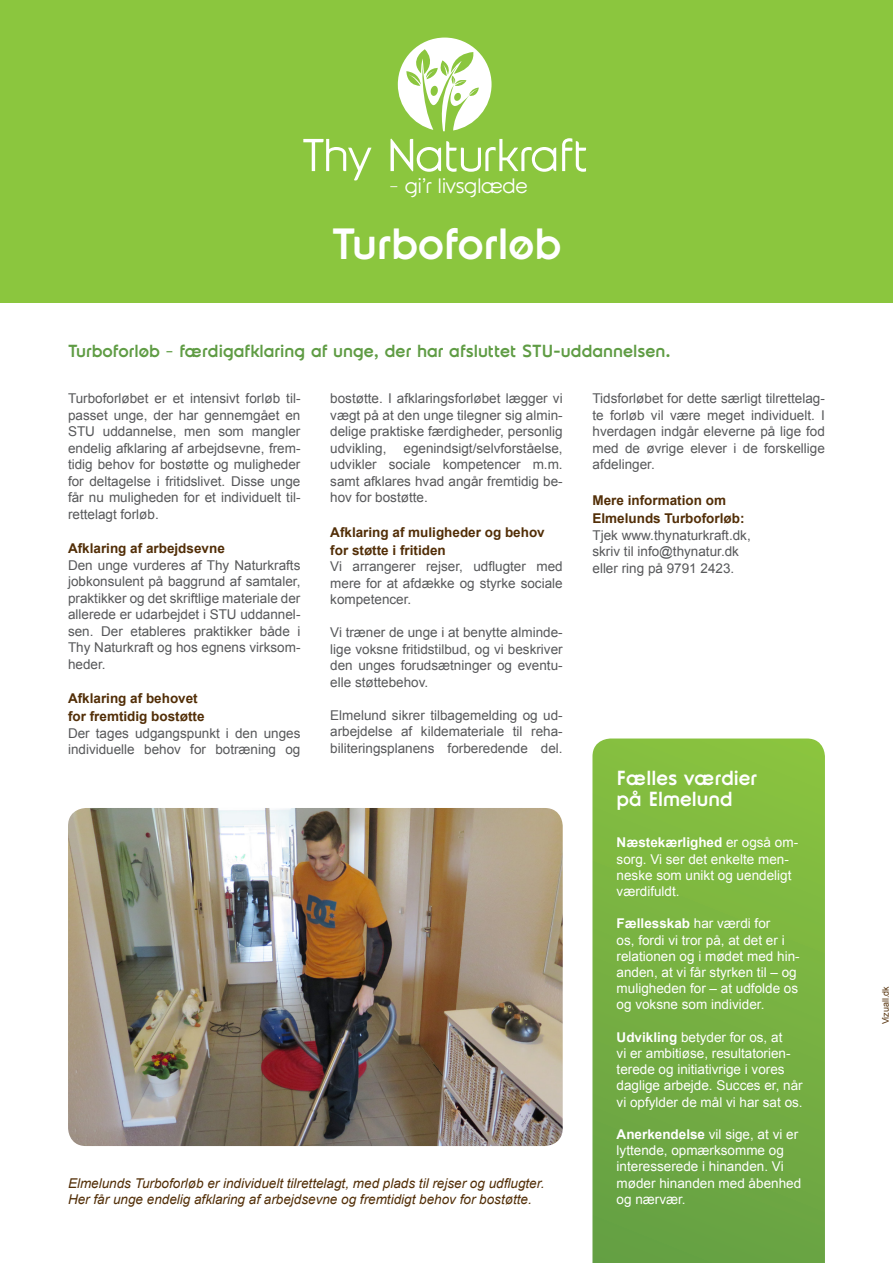
<style>
.page{position:relative;width:893px;height:1263px;background:#fff}
.page>*{position:absolute;margin:0;border:0;box-sizing:border-box;transform-origin:0 0}
.t1{font:500 45px "Universal Doomsday";color:#fff}
.t2{font:300 21.45px "Universal Doomsday";letter-spacing:-.025em;color:#fff}
.t3{font:500 21px/21px "Universal Doomsday";color:#fff}
.t4{font:500 18px "Universal Doomsday";color:#5f9c44}
.Brødtekst{font:13.5px/16.5px "Arial";color:#57585a;text-align:justify}
.t5{font:13.5px/16.2px "Arial";color:#fff}
.Mellemrubrik{font:700 13.5px/18px "Arial";color:#522e07}
.t6{font:italic 13.5px/16.2px "Arial";color:#522e07}
.t7{font:9px "Arial";color:#522e07}
.s1{font-weight:700}
</style>
<div class="page">
<div style="left:0;top:0;width:893px;height:303px;background:#8bc63e"></div>
<svg style="left:398px;top:38px;width:94px;height:93px"></svg>
<svg style="left:303px;top:139px;width:68px;height:42px"></svg>
<svg style="left:390px;top:139px;width:166px;height:33px"></svg>
<svg style="left:562px;top:138px;width:24px;height:34px"></svg>
<svg style="left:592px;top:738px;width:233px;height:525px;background:#78b142"></svg>
<img style="left:68px;top:808px;width:495px;height:338px">
<p class="t2" style="left:389px;top:174px;width:140px">– gi’r livsglæde</p>
<p class="t1" style="left:332px;top:218px;width:231px">Turboforløb</p>
<p class="t4" style="left:68px;top:341px;width:604px">Turboforløb – færdigafklaring af unge, der har afsluttet STU-uddannelsen.</p>
<p class="Brødtekst" style="left:68px;top:390px;width:234px">Turboforløbet er et intensivt forløb til&shy;passet unge, der har gennemgået en STU uddannelse, men som mangler endelig afklaring af arbejdsevne, frem&shy;tidig behov for bostøtte og muligheder for deltagelse i fritidslivet. Disse unge får nu muligheden for et individuelt til&shy;rettelagt forløb.</p>
<p class="Mellemrubrik" style="left:68px;top:540px;width:158px">Afklaring af arbejdsevne</p>
<p class="Brødtekst" style="left:68px;top:557px;width:234px">Den unge vurderes af Thy Naturkrafts jobkonsulent på baggrund af samtaler, praktikker og det skriftlige materiale der allerede er udarbejdet i STU uddannel&shy;sen. Der etableres praktikker både i Thy Naturkraft og hos egnens virksom&shy;heder.</p>
<p class="Mellemrubrik" style="left:68px;top:690px;width:138px">Afklaring af behovet for fremtidig bostøtte</p>
<p class="Brødtekst" style="left:68px;top:725px;width:234px">Der tages udgangspunkt i den unges individuelle behov for botræning og</p>
<p class="Brødtekst" style="left:330px;top:390px;width:234px">bostøtte. I afklaringsforløbet lægger vi vægt på at den unge tilegner sig almin&shy;delige praktiske færdigheder, personlig udvikling,</p>
<p class="Brødtekst" style="left:592px;top:390px;width:234px">Tidsforløbet for dette særligt tilrettelag&shy;te forløb vil være meget individuelt. I hverdagen indgår eleverne på lige fod med de øvrige elever i de forskellige afdelinger.</p>
<p class="Mellemrubrik" style="left:592px;top:492px;width:135px">Mere information om</p>
<p class="Mellemrubrik" style="left:592px;top:510px;width:153px">Elmelunds Turboforløb:</p>
<p class="Brødtekst" style="left:592px;top:527px;width:160px">Tjek www.thynaturkraft.dk,</p>
<p class="Brødtekst" style="left:592px;top:543px;width:148px">skriv til info@thynatur.dk</p>
<p class="Brødtekst" style="left:592px;top:560px;width:143px">eller ring på 9791 2423.</p>
<p class="Brødtekst" style="left:330px;top:440px;width:234px;text-indent:73px">egenindsigt/selvforståelse, udvikler sociale kompetencer m.m. samt afklares hvad angår fremtidig be&shy;hov for bostøtte.</p>
<p class="Mellemrubrik" style="left:330px;top:523px;width:216px">Afklaring af muligheder og behov for støtte i fritiden</p>
<p class="Brødtekst" style="left:330px;top:558px;width:234px">Vi arrangerer rejser, udflugter med mere for at afdække og styrke sociale kompetencer.</p>
<p class="Brødtekst" style="left:330px;top:624px;width:234px">Vi træner de unge i at benytte alminde&shy;lige voksne fritidstilbud, og vi beskriver den unges forudsætninger og eventu&shy;elle støttebehov.</p>
<p class="Brødtekst" style="left:330px;top:707px;width:234px">Elmelund sikrer tilbagemelding og ud&shy;arbejdelse af kildemateriale til reha&shy;biliteringsplanens forberedende del.</p>
<p class="t6" style="left:68px;top:1175px;width:478px">Elmelunds Turboforløb er individuelt tilrettelagt, med plads til rejser og udflugter.<br>Her får unge endelig afklaring af arbejdsevne og fremtidigt behov for bostøtte.</p>
<p class="t3" style="left:617px;top:769px;width:142px">Fælles værdier på Elmelund</p>
<p class="t5" style="left:617px;top:835px;width:183px"><span class="s1">Næstekærlighed</span> er også om&shy;sorg. Vi ser det enkelte men&shy;neske som unikt og uendeligt værdifuldt.</p>
<p class="t5" style="left:617px;top:916px;width:185px"><span class="s1">Fællesskab</span> har værdi for<br>os, fordi vi tror på, at det er i relationen og i mødet med hin&shy;anden, at vi får styrken til – og muligheden for – at udfolde os og voksne som individer.</p>
<p class="t5" style="left:617px;top:1029px;width:188px"><span class="s1">Udvikling</span> betyder for os, at<br>vi er ambitiøse, resultatorien&shy;terede og initiativrige i vores daglige arbejde. Succes er, når vi opfylder de mål vi har sat os.</p>
<p class="t5" style="left:617px;top:1126px;width:186px"><span class="s1">Anerkendelse</span> vil sige, at vi er lyttende, opmærksomme og interesserede i hinanden. Vi møder hinanden med åbenhed og nærvær.</p>
<p class="t7" style="left:880px;top:1024px;width:40px;rotate:-90deg">Vizuall.dk</p>
</div>
